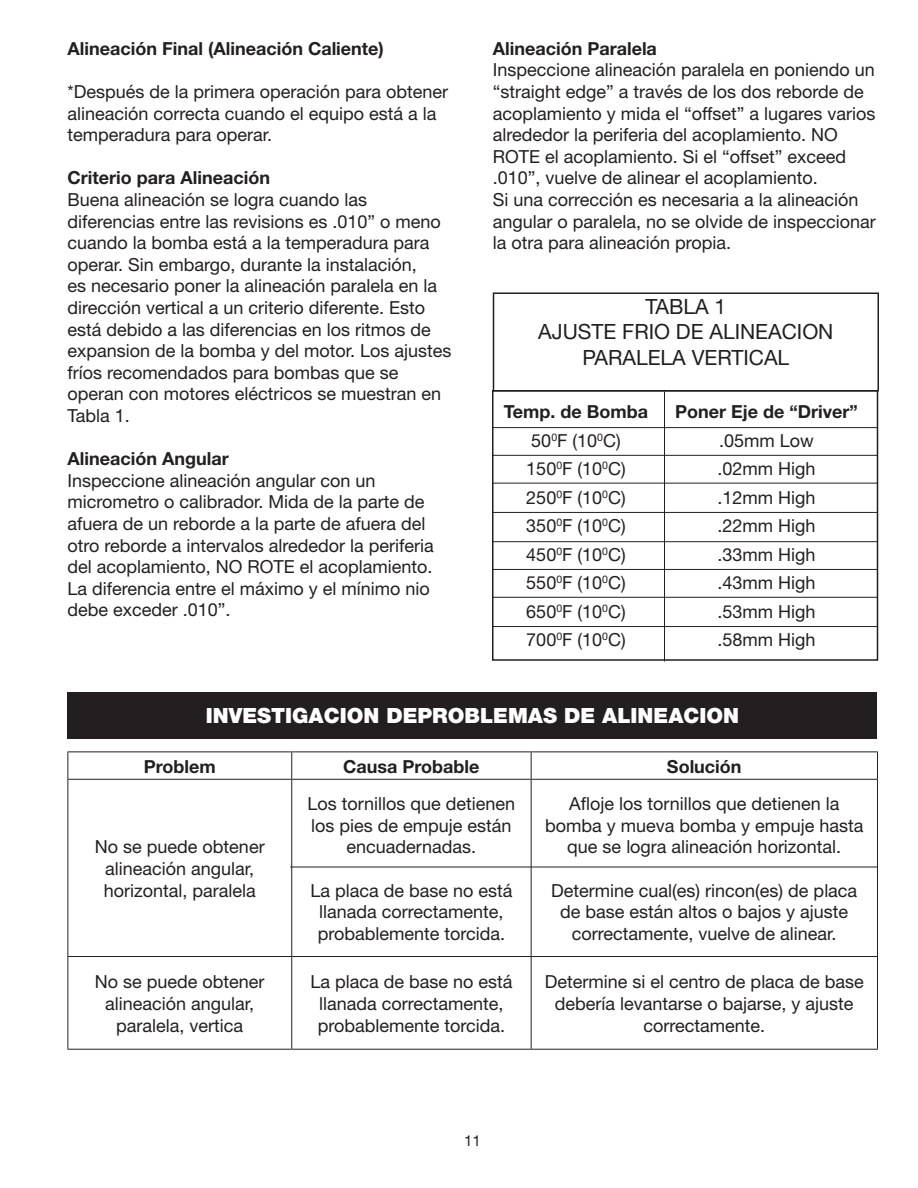
<style>
.page{position:relative;width:918px;height:1188px;background:#fff}
.page>*{position:absolute;margin:0;border:0;box-sizing:border-box;transform-origin:0 0}
.t1{font:21px/25.2px "Helvetica Neue";color:#231f20;text-align:center}
.t2{font:900 21px "Helvetica Neue";color:#fff}
.t3{font:18px/21.6px "Helvetica Neue";color:#231f20;text-align:center}
.t4{font:700 18px "Helvetica Neue";color:#231f20}
.t5{font:15px "Helvetica Neue";color:#231f20}
</style>
<div class="page">
<hr style="left:68px;top:752px;width:224px;height:1px;background:#231f20">
<svg style="left:68px;top:752px;width:1px;height:27px"></svg>
<hr style="left:292px;top:752px;width:239px;height:1px;background:#231f20">
<svg style="left:291px;top:752px;width:1px;height:27px"></svg>
<hr style="left:531px;top:752px;width:347px;height:1px;background:#231f20">
<svg style="left:531px;top:752px;width:1px;height:27px"></svg>
<svg style="left:877px;top:752px;width:1px;height:27px"></svg>
<hr style="left:68px;top:779px;width:224px;height:1px;background:#231f20">
<hr style="left:68px;top:780px;width:1px;height:176px;background:#231f20">
<hr style="left:292px;top:779px;width:239px;height:1px;background:#231f20">
<hr style="left:291px;top:780px;width:1px;height:176px;background:#231f20">
<hr style="left:531px;top:779px;width:347px;height:1px;background:#231f20">
<hr style="left:531px;top:780px;width:1px;height:176px;background:#231f20">
<hr style="left:877px;top:780px;width:1px;height:176px;background:#231f20">
<hr style="left:68px;top:956px;width:224px;height:1px;background:#231f20">
<hr style="left:68px;top:957px;width:1px;height:92px;background:#231f20">
<hr style="left:292px;top:956px;width:239px;height:1px;background:#231f20">
<hr style="left:291px;top:957px;width:1px;height:92px;background:#231f20">
<hr style="left:531px;top:956px;width:347px;height:1px;background:#231f20">
<hr style="left:531px;top:957px;width:1px;height:92px;background:#231f20">
<hr style="left:877px;top:957px;width:1px;height:92px;background:#231f20">
<hr style="left:68px;top:1049px;width:224px;height:1px;background:#231f20">
<hr style="left:292px;top:1049px;width:239px;height:1px;background:#231f20">
<hr style="left:531px;top:1049px;width:347px;height:1px;background:#231f20">
<div style="left:493px;top:292px;width:386px;height:100px;border:2px solid #231f20"></div>
<div style="left:492px;top:390px;width:386px;height:271px;border:2px solid #231f20"></div>
<div style="left:68px;top:692px;width:810px;height:47px;background:#231f20"></div>
<hr style="left:664px;top:392px;width:1px;height:270px;background:#231f20">
<hr style="left:493px;top:427px;width:385px;height:1px;background:#231f20">
<hr style="left:493px;top:455px;width:385px;height:1px;background:#231f20">
<hr style="left:493px;top:483px;width:385px;height:1px;background:#231f20">
<hr style="left:493px;top:512px;width:385px;height:1px;background:#231f20">
<hr style="left:493px;top:541px;width:385px;height:1px;background:#231f20">
<hr style="left:493px;top:569px;width:385px;height:1px;background:#231f20">
<hr style="left:493px;top:597px;width:385px;height:1px;background:#231f20">
<hr style="left:493px;top:626px;width:385px;height:1px;background:#231f20">
<hr style="left:290px;top:867px;width:588px;height:1px;background:#231f20">
<p class="t4" style="left:68px;top:37px;width:318px">Alineación Final (Alineación Caliente)</p>
<p class="t3" style="left:68px;top:80px;width:382px;text-align:left">*Después de la primera operación para obtener alineación correcta cuando el equipo está a la temperadura para operar.</p>
<p class="t4" style="left:68px;top:167px;width:204px">Criterio para Alineación</p>
<p class="t3" style="left:68px;top:188px;width:386px;text-align:left">Buena alineación se logra cuando las diferencias entre las revisions es .010” o meno cuando la bomba está a la temperadura para operar. Sin embargo, durante la instalación,<br>es necesario poner la alineación paralela en la dirección vertical a un criterio diferente. Esto está debido a las diferencias en los ritmos de expansion de la bomba y del motor. Los ajustes fríos recomendados para bombas que se operan con motores eléctricos se muestran en Tabla 1.</p>
<p class="t4" style="left:68px;top:448px;width:163px">Alineación Angular</p>
<p class="t3" style="left:68px;top:469px;width:368px;text-align:left">Inspeccione alineación angular con un micrometro o calibrador. Mida de la parte de afuera de un reborde a la parte de afuera del otro reborde a intervalos alrededor la periferia del acoplamiento, NO ROTE el acoplamiento.<br>La diferencia entre el máximo y el mínimo nio debe exceder .010”.</p>
<p class="t4" style="left:493px;top:37px;width:166px">Alineación Paralela</p>
<p class="t3" style="left:493px;top:59px;width:385px;text-align:left">Inspeccione alineación paralela en poniendo un “straight edge” a través de los dos reborde de acoplamiento y mida el “offset” a lugares varios alrededor la periferia del acoplamiento. NO ROTE el acoplamiento. Si el “offset” exceed .010”, vuelve de alinear el acoplamiento.<br>Si una corrección es necesaria a la alineación angular o paralela, no se olvide de inspeccionar la otra para alineación propia.</p>
<p class="t1" style="left:538px;top:294px;width:297px">TABLA 1<br>AJUSTE FRIO DE ALINEACION<br>PARALELA VERTICAL</p>
<p class="t4" style="left:504px;top:401px;width:146px">Temp. de Bomba</p>
<p class="t4" style="left:675px;top:401px;width:184px">Poner Eje de “Driver”</p>
<p class="t3" style="left:531px;top:430px;width:91px">50<sup>0</sup>F (10<sup>0</sup>C)</p>
<p class="t3" style="left:719px;top:430px;width:96px">.05mm Low</p>
<p class="t3" style="left:526px;top:458px;width:101px">150<sup>0</sup>F (10<sup>0</sup>C)</p>
<p class="t3" style="left:717px;top:458px;width:100px">.02mm High</p>
<p class="t3" style="left:526px;top:487px;width:101px">250<sup>0</sup>F (10<sup>0</sup>C)</p>
<p class="t3" style="left:717px;top:487px;width:100px">.12mm High</p>
<p class="t3" style="left:526px;top:515px;width:101px">350<sup>0</sup>F (10<sup>0</sup>C)</p>
<p class="t3" style="left:717px;top:515px;width:100px">.22mm High</p>
<p class="t3" style="left:526px;top:544px;width:101px">450<sup>0</sup>F (10<sup>0</sup>C)</p>
<p class="t3" style="left:717px;top:544px;width:100px">.33mm High</p>
<p class="t3" style="left:526px;top:572px;width:101px">550<sup>0</sup>F (10<sup>0</sup>C)</p>
<p class="t3" style="left:717px;top:572px;width:100px">.43mm High</p>
<p class="t3" style="left:526px;top:601px;width:101px">650<sup>0</sup>F (10<sup>0</sup>C)</p>
<p class="t3" style="left:717px;top:601px;width:100px">.53mm High</p>
<p class="t3" style="left:526px;top:629px;width:101px">700<sup>0</sup>F (10<sup>0</sup>C)</p>
<p class="t3" style="left:717px;top:629px;width:100px">.58mm High</p>
<p class="t2" style="left:206px;top:703px;width:535px">INVESTIGACION DEPROBLEMAS DE ALINEACION</p>
<p class="t4" style="left:144px;top:755px;width:73px">Problem</p>
<p class="t4" style="left:343px;top:755px;width:138px">Causa Probable</p>
<p class="t4" style="left:667px;top:755px;width:76px">Solución</p>
<p class="t3" style="left:95px;top:836px;width:171px">No se puede obtener alineación angular, horizontal, paralela</p>
<p class="t3" style="left:308px;top:793px;width:209px">Los tornillos que detienen los pies de empuje están encuadernadas.</p>
<p class="t3" style="left:310px;top:879px;width:204px">La placa de base no está llanada correctamente, probablemente torcida.</p>
<p class="t3" style="left:545px;top:793px;width:320px">Afloje los tornillos que detienen la bomba y mueva bomba y empuje hasta que se logra alineación horizontal.</p>
<p class="t3" style="left:551px;top:879px;width:308px">Determine cual(es) rincon(es) de placa de base están altos o bajos y ajuste correctamente, vuelve de alinear.</p>
<p class="t3" style="left:95px;top:971px;width:171px">No se puede obtener alineación angular, paralela, vertica</p>
<p class="t3" style="left:310px;top:971px;width:204px">La placa de base no está llanada correctamente, probablemente torcida.</p>
<p class="t3" style="left:545px;top:971px;width:320px">Determine si el centro de placa de base debería levantarse o bajarse, y ajuste correctamente.</p>
<p class="t5" style="left:464px;top:1132px;width:18px">11</p>
</div>
